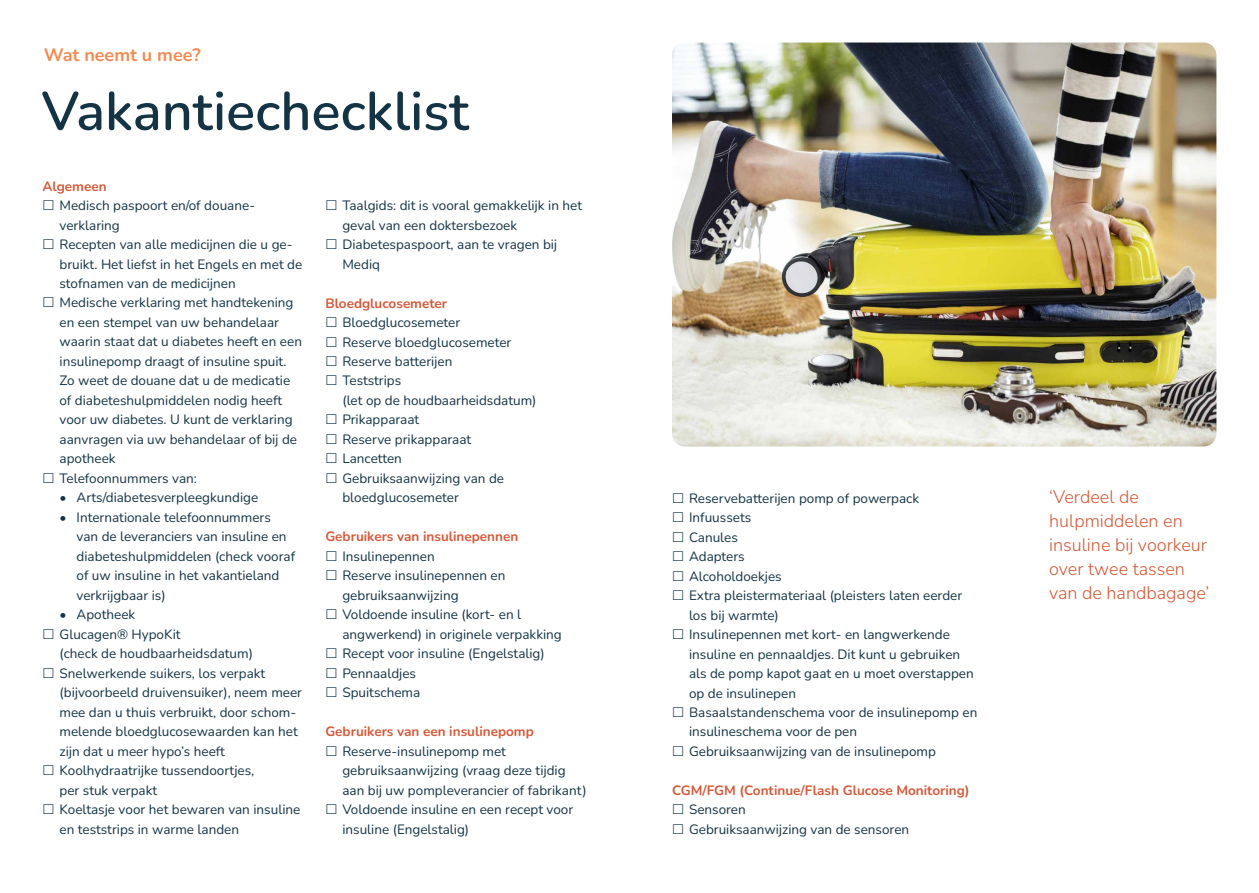
<style>
.page{position:relative;width:1259px;height:893px;background:#fff}
.page>*{position:absolute;margin:0;border:0;box-sizing:border-box;transform-origin:0 0}
.t1{font:600 54px "Nunito";color:#143344}
.t2{font:300 18px/24px "Nunito";color:#d35a3a}
.t3{font:700 18px "Nunito";color:#f28b52}
.t4{font:13.5px/19.5px "Nunito";color:#143344}
.t5{font:700 13.5px "Nunito";color:#d35a3a}
</style>
<div class="page">
<img style="left:672px;top:43px;width:544px;height:403px">
<h2 class="t3" style="left:44px;top:42px;width:158px">Wat neemt u mee?</h2>
<h1 class="t1" style="left:41px;top:74px;width:429px">Vakantiechecklist</h1>
<p class="t5" style="left:43px;top:176px;width:66px">Algemeen</p>
<p class="t4" style="left:60px;top:195px;width:244px">Medisch paspoort en/of douane&shy;verklaring<br>Recepten van alle medicijnen die u ge&shy;bruikt. Het liefst in het Engels en met de stofnamen van de medicijnen<br>Medische verklaring met handtekening en een stempel van uw behandelaar waarin staat dat u diabetes heeft en een insulinepomp draagt of insuline spuit.<br>Zo weet de douane dat u de medicatie of diabeteshulpmiddelen nodig heeft voor uw diabetes. U kunt de verklaring aanvragen via uw behandelaar of bij de apotheek<br>Telefoonnummers van:</p>
<p class="t4" style="left:60px;top:488px;width:200px">• Arts/diabetesverpleegkundige</p>
<p class="t4" style="left:77px;top:507px;width:220px;text-indent:-17px">• Internationale telefoonnummers van de leveranciers van insuline en diabeteshulpmiddelen (check vooraf of uw insuline in het vakantieland verkrijgbaar is)</p>
<p class="t4" style="left:60px;top:604px;width:244px">• Apotheek<br>Glucagen® HypoKit<br>(check de houdbaarheidsdatum)<br>Snelwerkende suikers, los verpakt (bijvoorbeeld druivensuiker), neem meer mee dan u thuis verbruikt, door schom&shy;melende bloedglucosewaarden kan het zijn dat u meer hypo’s heeft<br>Koolhydraatrijke tussendoortjes,<br>per stuk verpakt<br>Koeltasje voor het bewaren van insuline en teststrips in warme landen</p>
<p class="t4" style="left:342px;top:195px;width:241px">Taalgids: dit is vooral gemakkelijk in het geval van een doktersbezoek<br>Diabetespaspoort, aan te vragen bij<br>Mediq</p>
<p class="t5" style="left:325px;top:293px;width:123px">Bloedglucosemeter</p>
<p class="t4" style="left:342px;top:312px;width:196px">Bloedglucosemeter<br>Reserve bloedglucosemeter<br>Reserve batterijen<br>Teststrips<br>(let op de houdbaarheidsdatum)<br>Prikapparaat<br>Reserve prikapparaat<br>Lancetten<br>Gebruiksaanwijzing van de bloedglucosemeter</p>
<p class="t5" style="left:325px;top:527px;width:194px">Gebruikers van insulinepennen</p>
<p class="t4" style="left:342px;top:546px;width:221px">Insulinepennen<br>Reserve insulinepennen en gebruiksaanwijzing<br>Voldoende insuline (kort- en l angwerkend) in originele verpakking<br>Recept voor insuline (Engelstalig)<br>Pennaaldjes<br>Spuitschema</p>
<p class="t5" style="left:325px;top:722px;width:210px">Gebruikers van een insulinepomp</p>
<p class="t4" style="left:342px;top:741px;width:246px">Reserve-insulinepomp met gebruiksaanwijzing (vraag deze tijdig aan bij uw pompleverancier of fabrikant)<br>Voldoende insuline en een recept voor insuline (Engelstalig)</p>
<p class="t4" style="left:689px;top:488px;width:290px">Reservebatterijen pomp of powerpack<br>Infuussets<br>Canules<br>Adapters<br>Alcoholdoekjes<br>Extra pleistermateriaal (pleisters laten eerder los bij warmte)<br>Insulinepennen met kort- en langwerkende insuline en pennaaldjes. Dit kunt u gebruiken als de pomp kapot gaat en u moet overstappen op de insulinepen<br>Basaalstandenschema voor de insulinepomp en insulineschema voor de pen<br>Gebruiksaanwijzing van de insulinepomp</p>
<p class="t5" style="left:672px;top:781px;width:299px">CGM/FGM (Continue/Flash Glucose Monitoring)</p>
<p class="t4" style="left:689px;top:800px;width:222px">Sensoren<br>Gebruiksaanwijzing van de sensoren</p>
<h2 class="t2" style="left:1049px;top:484px;width:162px">‘Verdeel de hulpmiddelen en insuline bij voorkeur over twee tassen van de handbagage’</h2>
</div>
